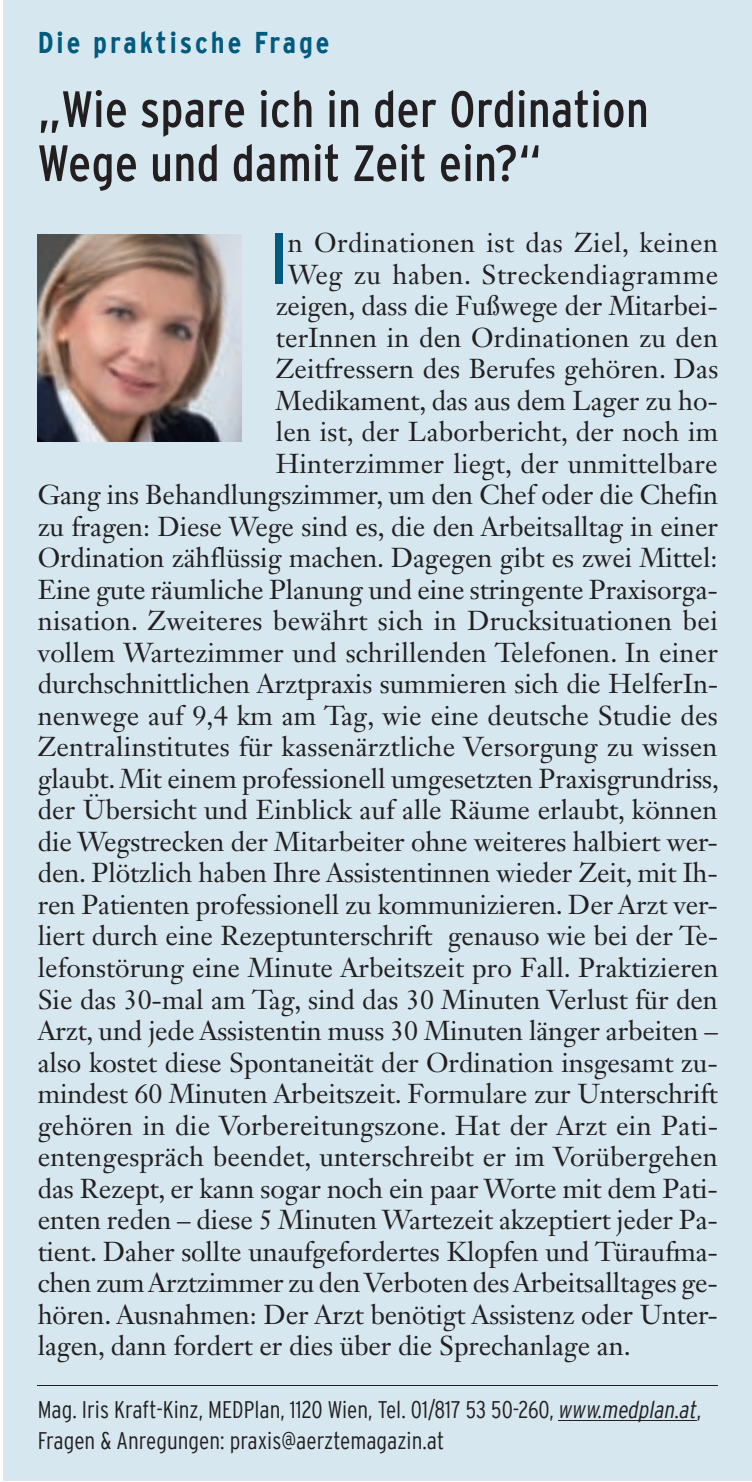
<style>
.page{position:relative;width:752px;height:1482px;background:#fff}
.page>*{position:absolute;margin:0;border:0;box-sizing:border-box;transform-origin:0 0}
.t1{font:condensed 72px "Interstate";color:#005b7f}
.t2{font:condensed 51px/54px "Interstate";letter-spacing:.01em;color:#231f20}
.t3{font:700 condensed 30px "Interstate";letter-spacing:.1em;color:#005b7f}
.t4{font:27px "Janson Text LT Std";letter-spacing:-.005em;color:#231f20}
.t5{font:27px "Janson Text LT Std";letter-spacing:.02em;color:#231f20}
.t6{font:27px "Janson Text LT Std";letter-spacing:.015em;color:#231f20}
.t7{font:300 condensed 24px/31.5px "Interstate";color:#231f20}
.s1{font-style:italic}
</style>
<div class="page">
<div style="left:4px;top:0;width:748px;height:1481px;background:#d6e7ef"></div>
<hr style="left:38px;top:1385px;width:680px;height:1px;background:#231f20">
<hr style="left:559px;top:1420px;width:138px;height:1px;background:#231f20">
<img style="left:38px;top:234px;width:204px;height:207px">
<p class="t3" style="left:38px;top:25px;width:293px">Die praktische Frage</p>
<h2 class="t2" style="left:38px;top:82px;width:613px">„Wie spare ich in der Ordination<br>Wege und damit Zeit ein?“</h2>
<h1 class="t1" style="left:270px;top:218px;width:19px">I</h1>
<p class="t5" style="left:288px;top:226px;width:432px">n Ordinationen ist das Ziel, keinen</p>
<p class="t5" style="left:288px;top:257px;width:432px">Weg zu haben. Streckendiagramme</p>
<p class="t4" style="left:276px;top:289px;width:444px">zeigen, dass die Fußwege der Mitarbei-</p>
<p class="t4" style="left:276px;top:320px;width:444px">terInnen in den Ordinationen zu den</p>
<p class="t4" style="left:276px;top:352px;width:444px">Zeitfressern des Berufes gehören. Das</p>
<p class="t4" style="left:276px;top:383px;width:444px">Medikament, das aus dem Lager zu ho-</p>
<p class="t4" style="left:276px;top:415px;width:444px">len ist, der Laborbericht, der noch im</p>
<p class="t4" style="left:276px;top:446px;width:443px">Hinterzimmer liegt, der unmittelbare</p>
<p class="t4" style="left:38px;top:478px;width:682px">Gang ins Behandlungszimmer, um den Chef oder die Chefin</p>
<p class="t4" style="left:38px;top:509px;width:682px">zu fragen: Diese Wege sind es, die den Arbeitsalltag in einer</p>
<p class="t4" style="left:38px;top:541px;width:681px">Ordination zähflüssig machen. Dagegen gibt es zwei Mittel:</p>
<p class="t4" style="left:38px;top:572px;width:682px">Eine gute räumliche Planung und eine stringente Praxisorga-</p>
<p class="t6" style="left:38px;top:604px;width:682px">nisation. Zweiteres bewährt sich in Drucksituationen bei</p>
<p class="t4" style="left:38px;top:635px;width:682px">vollem Wartezimmer und schrillenden Telefonen. In einer</p>
<p class="t4" style="left:38px;top:667px;width:682px">durchschnittlichen Arztpraxis summieren sich die HelferIn-</p>
<p class="t4" style="left:38px;top:698px;width:682px">nenwege auf 9,4 km am Tag, wie eine deutsche Studie des</p>
<p class="t4" style="left:38px;top:730px;width:681px">Zentralinstitutes für kassenärztliche Versorgung zu wissen</p>
<p class="t4" style="left:38px;top:761px;width:683px">glaubt. Mit einem professionell umgesetzten Praxisgrundriss,</p>
<p class="t4" style="left:38px;top:793px;width:681px">der Übersicht und Einblick auf alle Räume erlaubt, können</p>
<p class="t4" style="left:38px;top:824px;width:682px">die Wegstrecken der Mitarbeiter ohne weiteres halbiert wer-</p>
<p class="t4" style="left:38px;top:856px;width:682px">den. Plötzlich haben Ihre Assistentinnen wieder Zeit, mit Ih-</p>
<p class="t4" style="left:38px;top:887px;width:682px">ren Patienten professionell zu kommunizieren. Der Arzt ver-</p>
<p class="t4" style="left:38px;top:919px;width:682px">liert durch eine Rezeptunterschrift genauso wie bei der Te-</p>
<p class="t4" style="left:38px;top:950px;width:682px">lefonstörung eine Minute Arbeitszeit pro Fall. Praktizieren</p>
<p class="t4" style="left:38px;top:982px;width:682px">Sie das 30-mal am Tag, sind das 30 Minuten Verlust für den</p>
<p class="t4" style="left:38px;top:1013px;width:682px">Arzt, und jede Assistentin muss 30 Minuten länger arbeiten –</p>
<p class="t4" style="left:38px;top:1045px;width:682px">also kostet diese Spontaneität der Ordination insgesamt zu-</p>
<p class="t4" style="left:38px;top:1076px;width:682px">mindest 60 Minuten Arbeitszeit. Formulare zur Unterschrift</p>
<p class="t4" style="left:38px;top:1108px;width:682px">gehören in die Vorbereitungszone. Hat der Arzt ein Pati-</p>
<p class="t4" style="left:38px;top:1139px;width:682px">entengespräch beendet, unterschreibt er im Vorübergehen</p>
<p class="t4" style="left:38px;top:1171px;width:682px">das Rezept, er kann sogar noch ein paar Worte mit dem Pati-</p>
<p class="t4" style="left:38px;top:1203px;width:682px">enten reden – diese 5 Minuten Wartezeit akzeptiert jeder Pa-</p>
<p class="t4" style="left:38px;top:1234px;width:682px">tient. Daher sollte unaufgefordertes Klopfen und Türaufma-</p>
<p class="t4" style="left:38px;top:1266px;width:682px">chen zum Arztzimmer zu den Verboten des Arbeitsalltages ge-</p>
<p class="t4" style="left:38px;top:1297px;width:682px">hören. Ausnahmen: Der Arzt benötigt Assistenz oder Unter-</p>
<p class="t4" style="left:38px;top:1329px;width:594px">lagen, dann fordert er dies über die Sprechanlage an.</p>
<p class="t7" style="left:38px;top:1393px;width:665px">Mag. Iris Kraft-Kinz, MEDPlan, 1120 Wien, Tel. 01/817 53 50-260, <span class="s1">www.medplan.at</span>,<br>Fragen &amp; Anregungen: praxis@aerztemagazin.at</p>
</div>
